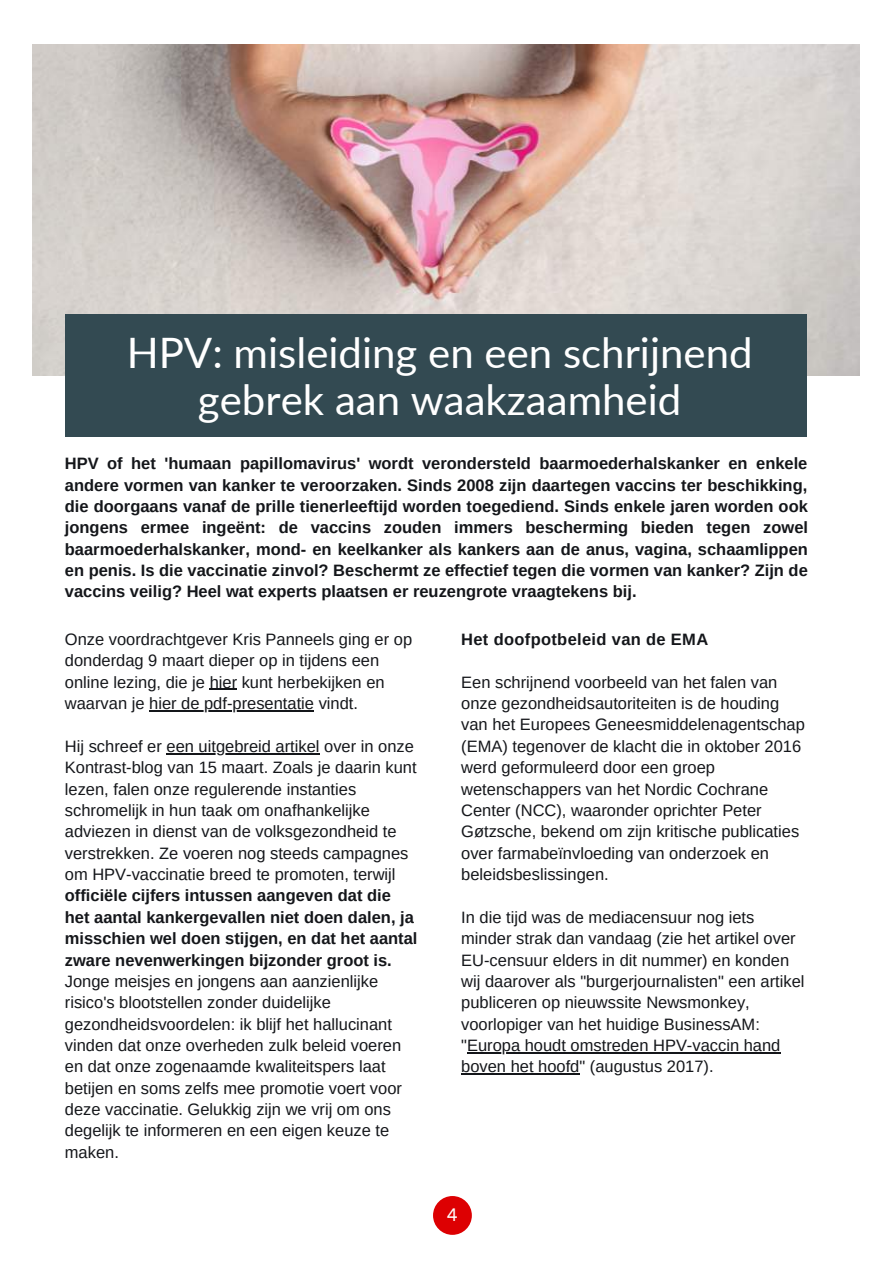
<style>
.page{position:relative;width:893px;height:1264px;background:#fff}
.page>*{position:absolute;margin:0;border:0;box-sizing:border-box;transform-origin:0 0}
.t1{font:42px/46px "Lato";color:#fff;text-align:center}
.t2{font:18px "Munken Sans";color:#fff}
.t3{font:16.5px/21.3px "Arimo";color:#14161a}
.t4{font:700 16.5px/21.3px "Arimo";color:#14161a;text-align:justify}
.t5{font:700 16.5px "Arimo";letter-spacing:.02em;color:#14161a}
</style>
<div class="page">
<img style="left:33px;top:45px;width:826px;height:330px">
<div style="left:65px;top:314px;width:741px;height:122px;background:#334a52"></div>
<div style="left:433px;top:1195px;width:39px;height:39px;background:#dd0002;border-radius:50%"></div>
<svg style="left:210px;top:689px;width:27px;height:1px"></svg>
<hr style="left:149px;top:710px;width:165px;height:1px;background:#14161a">
<hr style="left:166px;top:753px;width:153px;height:1px;background:#14161a">
<hr style="left:467px;top:1052px;width:313px;height:1px;background:#14161a">
<hr style="left:461px;top:1073px;width:118px;height:1px;background:#14161a">
<h1 class="t1" style="left:127px;top:329px;width:627px">HPV: misleiding en een schrijnend gebrek aan waakzaamheid</h1>
<p class="t4" style="left:65px;top:453px;width:744px">HPV of het 'humaan papillomavirus' wordt verondersteld baarmoederhalskanker en enkele andere vormen van kanker te veroorzaken. Sinds 2008 zijn daartegen vaccins ter beschikking, die doorgaans vanaf de prille tienerleeftijd worden toegediend. Sinds enkele jaren worden ook jongens ermee ingeënt: de vaccins zouden immers bescherming bieden tegen zowel baarmoederhalskanker, mond- en keelkanker als kankers aan de anus, vagina, schaamlippen en penis. Is die vaccinatie zinvol? Beschermt ze effectief tegen die vormen van kanker? Zijn de vaccins veilig? Heel wat experts plaatsen er reuzengrote vraagtekens bij.</p>
<p class="t3" style="left:65px;top:628px;width:349px">Onze voordrachtgever Kris Panneels ging er op donderdag 9 maart dieper op in tijdens een online lezing, die je hier kunt herbekijken en waarvan je hier de pdf-presentatie vindt.</p>
<p class="t3" style="left:65px;top:735px;width:353px">Hij schreef er een uitgebreid artikel over in onze Kontrast-blog van 15 maart. Zoals je daarin kunt lezen, falen onze regulerende instanties schromelijk in hun taak om onafhankelijke adviezen in dienst van de volksgezondheid te verstrekken. Ze voeren nog steeds campagnes om HPV-vaccinatie breed te promoten, terwijl</p>
<p class="t4" style="left:65px;top:885px;width:354px;text-align:left">officiële cijfers intussen aangeven dat die het aantal kankergevallen niet doen dalen, ja misschien wel doen stijgen, en dat het aantal zware nevenwerkingen bijzonder groot is.</p>
<p class="t3" style="left:65px;top:970px;width:338px">Jonge meisjes en jongens aan aanzienlijke risico's blootstellen zonder duidelijke gezondheidsvoordelen: ik blijf het hallucinant vinden dat onze overheden zulk beleid voeren en dat onze zogenaamde kwaliteitspers laat betijen en soms zelfs mee promotie voert voor deze vaccinatie. Gelukkig zijn we vrij om ons degelijk te informeren en een eigen keuze te maken.</p>
<p class="t5" style="left:461px;top:630px;width:248px">Het doofpotbeleid van de EMA</p>
<p class="t3" style="left:461px;top:671px;width:345px">Een schrijnend voorbeeld van het falen van onze gezondheidsautoriteiten is de houding van het Europees Geneesmiddelenagentschap (EMA) tegenover de klacht die in oktober 2016 werd geformuleerd door een groep wetenschappers van het Nordic Cochrane Center (NCC), waaronder oprichter Peter Gøtzsche, bekend om zijn kritische publicaties over farmabeïnvloeding van onderzoek en beleidsbeslissingen.</p>
<p class="t3" style="left:461px;top:906px;width:345px">In die tijd was de mediacensuur nog iets minder strak dan vandaag (zie het artikel over EU-censuur elders in dit nummer) en konden wij daarover als "burgerjournalisten" een artikel publiceren op nieuwssite Newsmonkey, voorlopiger van het huidige BusinessAM: "Europa houdt omstreden HPV-vaccin hand boven het hoofd" (augustus 2017).</p>
<p class="t2" style="left:447px;top:1203px;width:12px">4</p>
</div>
